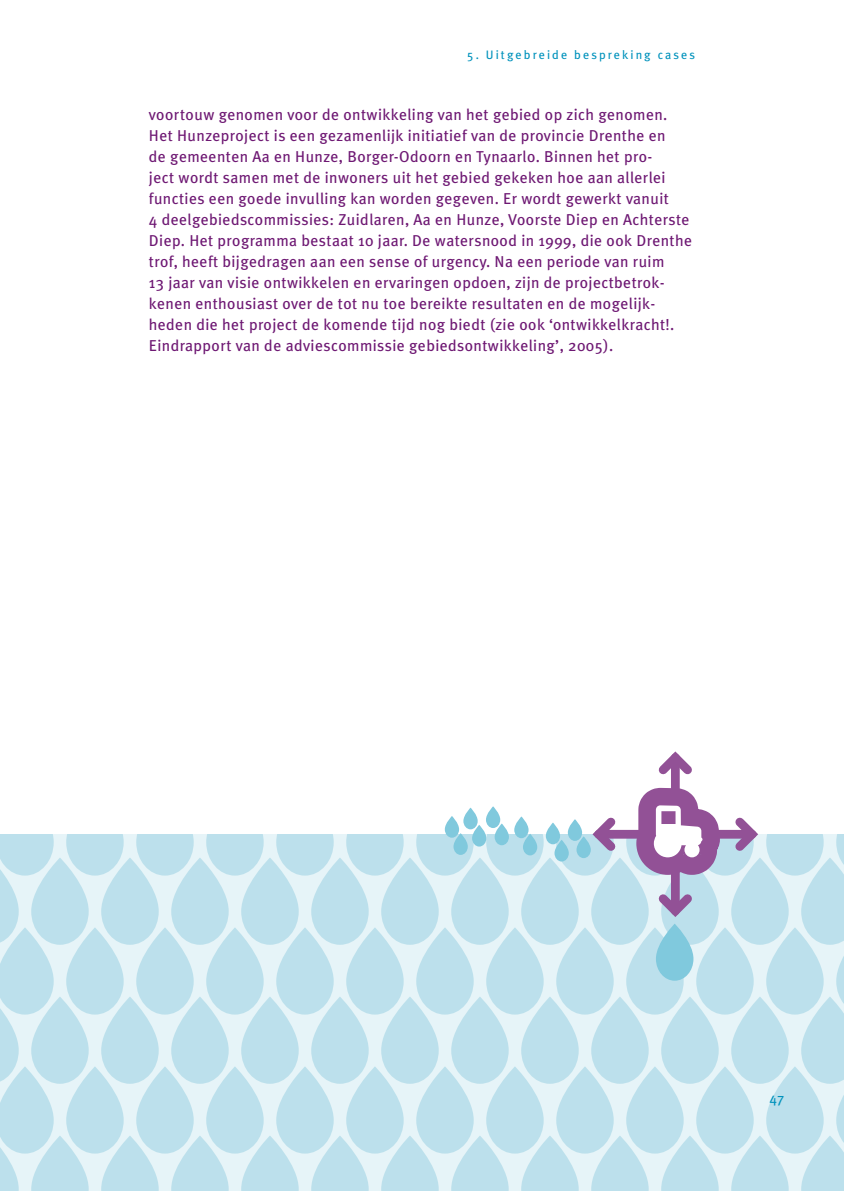
<style>
.page{position:relative;width:844px;height:1191px;background:#fff}
.page>*{position:absolute;margin:0;border:0;box-sizing:border-box;transform-origin:0 0}
.t1{font:15.75px/21px "Meta Plus";letter-spacing:.025em;color:#6e1873}
.t2{font:14px "Meta Plus";color:#0092bc}
.t3{font:12.25px "Meta Plus";letter-spacing:.17em;color:#0092bc}
</style>
<div class="page">
<svg style="left:0;top:834px;width:843px;height:357px;fill:#bce0ec"></svg>
<svg style="left:545px;top:751px;width:219px;height:229px"></svg>
<svg style="left:444px;top:806px;width:93px;height:49px"></svg>
<p class="t3" style="left:467px;top:48px;width:229px">5. Uitgebreide bespreking cases</p>
<p class="t1" style="left:149px;top:104px;width:544px">voortouw genomen voor de ontwikkeling van het gebied op zich genomen.<br>Het Hunzeproject is een gezamenlijk initiatief van de provincie Drenthe en<br>de gemeenten Aa en Hunze, Borger-Odoorn en Tynaarlo. Binnen het pro-<br>ject wordt samen met de inwoners uit het gebied gekeken hoe aan allerlei functies een goede invulling kan worden gegeven. Er wordt gewerkt vanuit<br>4 deelgebiedscommissies: Zuidlaren, Aa en Hunze, Voorste Diep en Achterste Diep. Het programma bestaat 10 jaar. De watersnood in 1999, die ook Drenthe trof, heeft bijgedragen aan een sense of urgency. Na een periode van ruim<br>13 jaar van visie ontwikkelen en ervaringen opdoen, zijn de projectbetrok&shy;kenen enthousiast over de tot nu toe bereikte resultaten en de mogelijk&shy;heden die het project de komende tijd nog biedt (zie ook ‘ontwikkelkracht!.<br>Eindrapport van de adviescommissie gebiedsontwikkeling’, 2005).</p>
<p class="t2" style="left:769px;top:1089px;width:16px">47</p>
</div>
